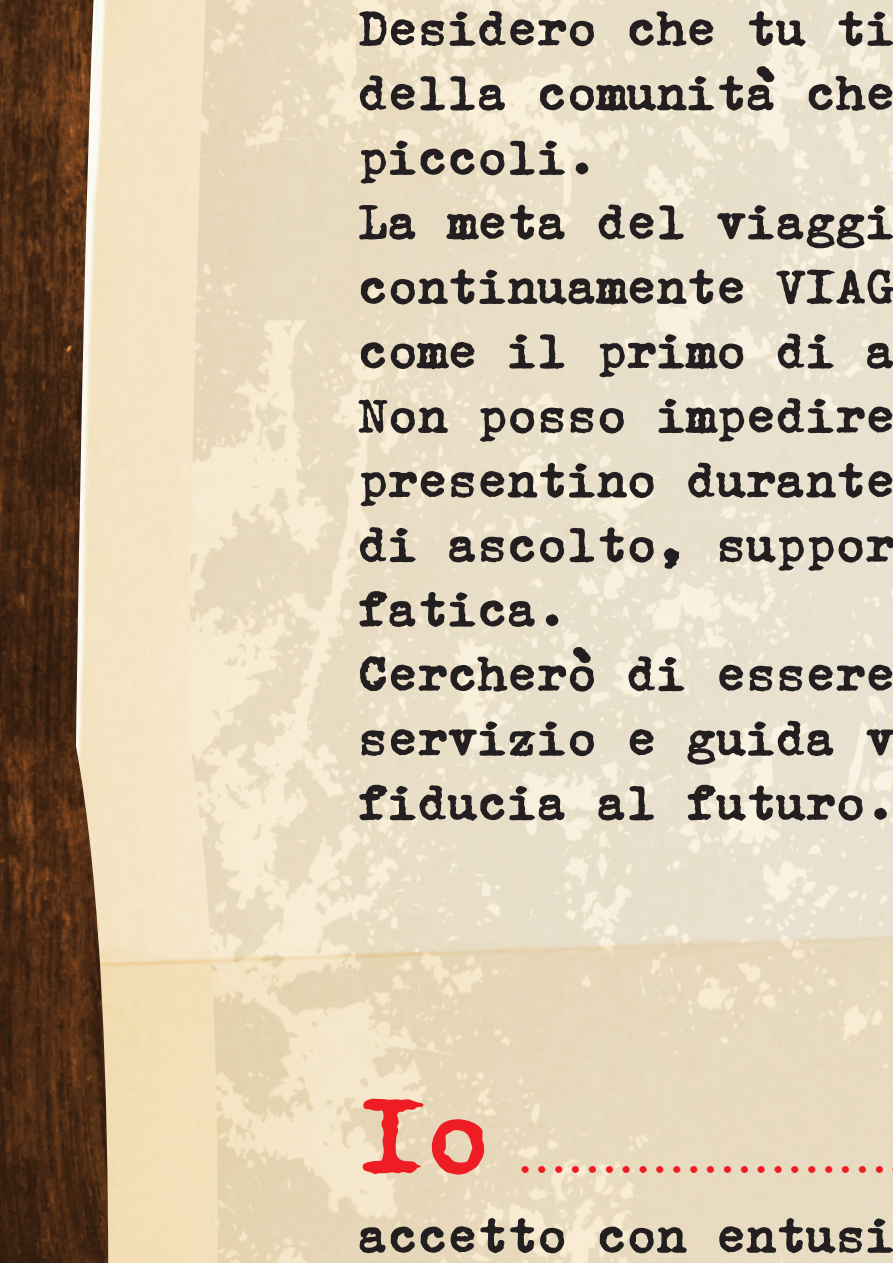
<style>
.page{position:relative;width:893px;height:1263px;background:#fff}
.page>*{position:absolute;margin:0;border:0;box-sizing:border-box;transform-origin:0 0}
.t1{font:124.2px "Erika Ormig";color:#ee1d23}
.t2{font:57.15px/64.5px "Erika Ormig";letter-spacing:-.08em;color:#231f20}
.t3{font:32.25px "Erika Ormig";color:#ee1d23}
</style>
<div class="page">
<img style="left:0;top:1px;width:60px;height:1262px">
<img style="left:60px;top:1px;width:114px;height:1262px">
<img style="left:174px;top:1px;width:718px;height:1262px">
<p class="t2" style="left:356px;top:-6px;width:543px">Desidero che tu ti della comunità che piccoli.<br>La meta del viaggi continuamente VIAG come il primo di a<br>Non posso impedire presentino durante di ascolto, suppor fatica.<br>Cercherò di essere servizio e guida v fiducia al futuro.</p>
<h1 class="t1" style="left:356px;top:1059px;width:141px">Io</h1>
<p class="t3" style="left:515px;top:1143px;width:375px">......................</p>
<p class="t2" style="left:356px;top:1201px;width:543px">accetto con entusi</p>
</div>
